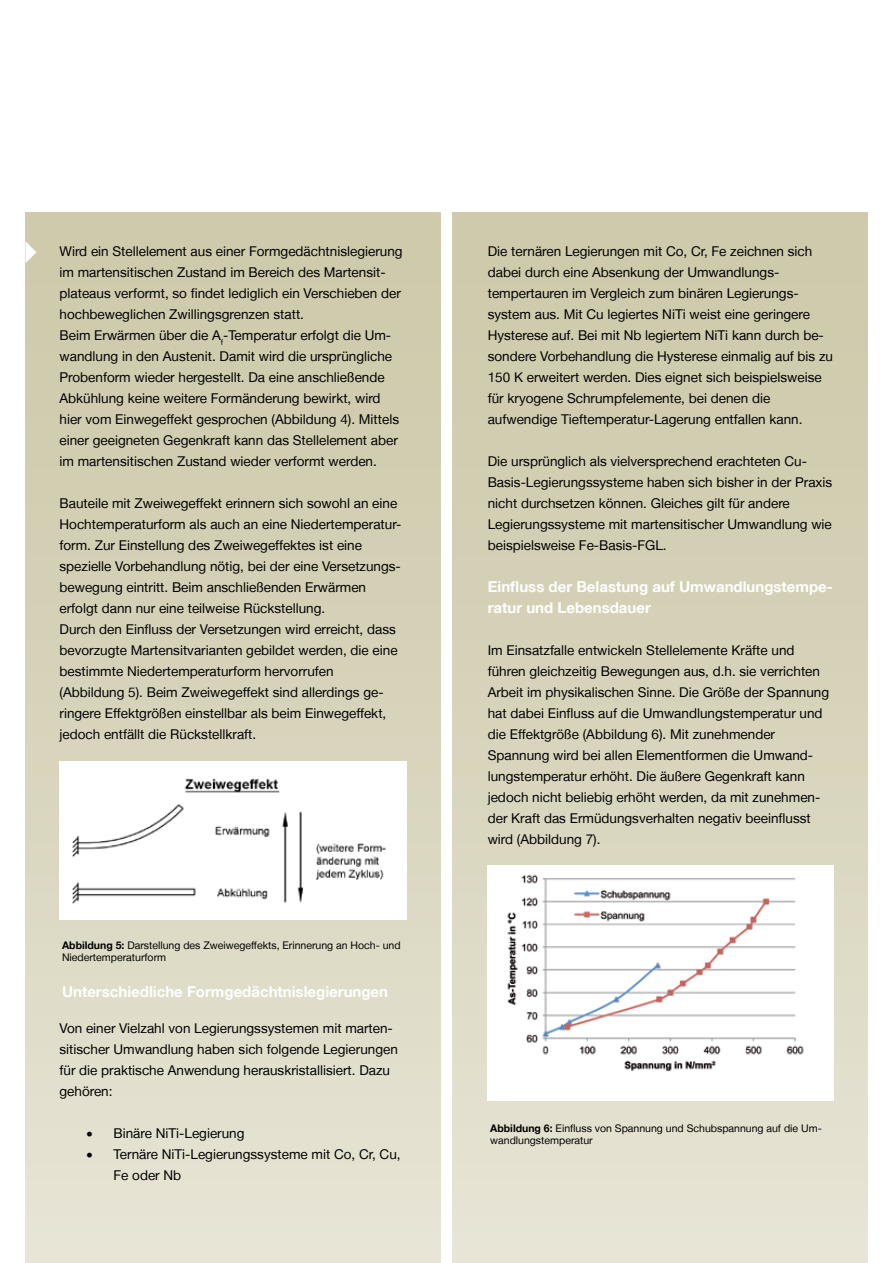
<style>
.page{position:relative;width:893px;height:1263px;background:#fff}
.page>*{position:absolute;margin:0;border:0;box-sizing:border-box;transform-origin:0 0}
.t1{font:700 15px/21px "Helvetica Neue LT";color:#fff}
.t2{font:13.5px/21px "Helvetica Neue LT";color:#000}
.t3{font:10.5px/12px "Helvetica Neue LT";color:#000}
.s1{font-weight:700}
</style>
<div class="page">
<div style="left:453px;top:213px;width:414px;height:1050px;background:linear-gradient(to bottom,#cbc7a7,#e7e4d6)"></div>
<img style="left:488px;top:865px;width:345px;height:235px">
<div style="left:26px;top:213px;width:414px;height:1050px;background:linear-gradient(to bottom,#cbc7a7,#e6e4d5)"></div>
<img style="left:60px;top:761px;width:346px;height:159px">
<svg style="left:26px;top:241px;width:10px;height:22px"></svg>
<p class="t2" style="left:60px;top:241px;width:345px">Wird ein Stellelement aus einer Formgedächtnislegierung im martensitischen Zustand im Bereich des Martensit&shy;plateaus verformt, so findet lediglich ein Verschieben der hochbeweglichen Zwillingsgrenzen statt.<br>Beim Erwärmen über die A<sub>f</sub>-Temperatur erfolgt die Um&shy;wandlung in den Austenit. Damit wird die ursprüngliche Probenform wieder hergestellt. Da eine anschließende Abkühlung keine weitere Formänderung bewirkt, wird hier vom Einwegeffekt gesprochen (Abbildung 4). Mittels einer geeigneten Gegenkraft kann das Stellelement aber im martensitischen Zustand wieder verformt werden.</p>
<p class="t2" style="left:60px;top:493px;width:343px">Bauteile mit Zweiwegeffekt erinnern sich sowohl an eine Hochtemperaturform als auch an eine Niedertemperatur&shy;form. Zur Einstellung des Zweiwegeffektes ist eine spezielle Vorbehandlung nötig, bei der eine Versetzungs&shy;bewegung eintritt. Beim anschließenden Erwärmen erfolgt dann nur eine teilweise Rückstellung.<br>Durch den Einfluss der Versetzungen wird erreicht, dass bevorzugte Martensitvarianten gebildet werden, die eine bestimmte Niedertemperaturform hervorrufen (Abbildung 5). Beim Zweiwegeffekt sind allerdings ge&shy;ringere Effektgrößen einstellbar als beim Einwegeffekt, jedoch entfällt die Rückstellkraft.</p>
<p class="t3" style="left:62px;top:939px;width:340px"><span class="s1">Abbildung 5:</span> Darstellung des Zweiwegeffekts, Erinnerung an Hoch- und<br>Niedertemperaturform</p>
<p class="t1" style="left:62px;top:981px;width:328px">Unterschiedliche Formgedächtnislegierungen</p>
<p class="t2" style="left:60px;top:1018px;width:340px">Von einer Vielzahl von Legierungssystemen mit marten&shy;sitischer Umwandlung haben sich folgende Legierungen für die praktische Anwendung herauskristallisiert. Dazu gehören:</p>
<p class="t2" style="left:87px;top:1123px;width:160px">• Binäre NiTi-Legierung</p>
<p class="t2" style="left:114px;top:1144px;width:289px;text-indent:-27px">• Ternäre NiTi-Legierungssysteme mit Co, Cr, Cu,<br>Fe oder Nb</p>
<p class="t2" style="left:488px;top:241px;width:347px">Die ternären Legierungen mit Co, Cr, Fe zeichnen sich dabei durch eine Absenkung der Umwandlungs&shy;tempertauren im Vergleich zum binären Legierungs&shy;system aus. Mit Cu legiertes NiTi weist eine geringere Hysterese auf. Bei mit Nb legiertem NiTi kann durch be&shy;sondere Vorbehandlung die Hysterese einmalig auf bis zu 150 K erweitert werden. Dies eignet sich beispielsweise für kryogene Schrumpfelemente, bei denen die aufwendige Tieftemperatur-Lagerung entfallen kann.</p>
<p class="t2" style="left:488px;top:451px;width:346px">Die ursprünglich als vielversprechend erachteten Cu-Basis-Legierungssysteme haben sich bisher in der Praxis nicht durchsetzen können. Gleiches gilt für andere Legierungssysteme mit martensitischer Umwandlung wie beispielsweise Fe-Basis-FGL.</p>
<p class="t1" style="left:488px;top:576px;width:347px">Einfluss der Belastung auf Umwandlungstempe&shy;ratur und Lebensdauer</p>
<p class="t2" style="left:488px;top:640px;width:343px">Im Einsatzfalle entwickeln Stellelemente Kräfte und führen gleichzeitig Bewegungen aus, d.h. sie verrichten Arbeit im physikalischen Sinne. Die Größe der Spannung hat dabei Einfluss auf die Umwandlungstemperatur und die Effektgröße (Abbildung 6). Mit zunehmender Spannung wird bei allen Elementformen die Umwand&shy;lungstemperatur erhöht. Die äußere Gegenkraft kann jedoch nicht beliebig erhöht werden, da mit zunehmen&shy;der Kraft das Ermüdungsverhalten negativ beeinflusst wird (Abbildung 7).</p>
<p class="t3" style="left:490px;top:1122px;width:333px"><span class="s1">Abbildung 6:</span> Einfluss von Spannung und Schubspannung auf die Um&shy;wandlungstemperatur</p>
</div>
